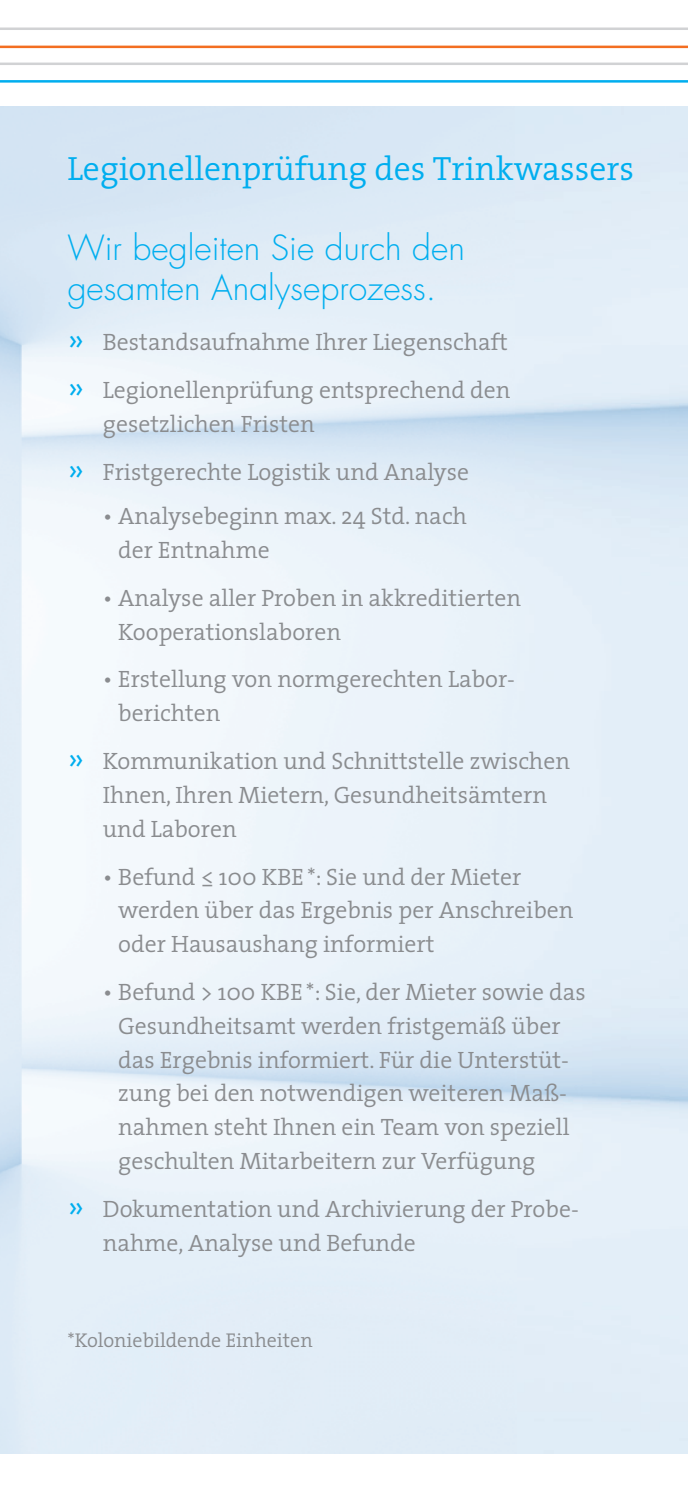
<style>
.page{position:relative;width:688px;height:1489px;background:#fff}
.page>*{position:absolute;margin:0;border:0;box-sizing:border-box;transform-origin:0 0}
.t1{font:300 33.75px/40px "Futura LT";color:#00aeef}
.t2{font:300 33.75px "The Serif";color:#00aeef}
.t3{font:300 23.75px/33.8px "The Serif";color:#8a8c8f}
.t4{font:300 20px "The Serif";color:#8a8c8f}
.s1{font-size:33.75px;color:#00aeef}
.s2{font-family:"The Serif Semi Light Expert";font-weight:400}
</style>
<div class="page">
<hr style="left:0;top:80px;width:687px;height:3px;background:#00aeef">
<hr style="left:0;top:46px;width:687px;height:2px;background:#f36e21">
<hr style="left:0;top:27px;width:687px;height:3px;background:#d1d2d4">
<hr style="left:0;top:63px;width:687px;height:2px;background:#d1d2d4">
<h1 class="t2" style="left:67px;top:141px;width:568px">Legionellenprüfung des Trinkwassers</h1>
<h1 class="t1" style="left:67px;top:229px;width:399px">Wir begleiten Sie durch den gesamten Analyseprozess.</h1>
<p class="t3" style="left:67px;top:317px;width:444px;line-height:48px"><span class="s1">»</span> Bestandsaufnahme Ihrer Liegenschaft <span class="s1">»</span> Legionellenprüfung entsprechend den</p>
<p class="t3" style="left:67px;top:399px;width:403px;line-height:48px;text-indent:35px">gesetzlichen Fristen<br><span class="s1">»</span> Fristgerechte Logistik und Analyse</p>
<p class="t3" style="left:118px;top:498px;width:350px;text-indent:-15px">• Analysebeginn max. 24 Std. nach der Entnahme</p>
<p class="t3" style="left:118px;top:580px;width:404px;text-indent:-15px">• Analyse aller Proben in akkreditierten<br>Kooperationslaboren</p>
<p class="t3" style="left:118px;top:661px;width:398px;text-indent:-15px">• Erstellung von normgerechten Labor&shy;berichten</p>
<p class="t3" style="left:103px;top:743px;width:468px;text-indent:-35px"><span class="s1">»</span> Kommunikation und Schnittstelle zwischen<br>Ihnen, Ihren Mietern, Gesundheitsämtern und Laboren</p>
<p class="t3" style="left:118px;top:859px;width:456px;text-indent:-15px">• Befund <span class="s2">≤</span> 100 KBE *: Sie und der Mieter werden über das Ergebnis per Anschreiben oder Hausaushang informiert</p>
<p class="t3" style="left:118px;top:974px;width:469px;text-indent:-15px">• Befund <span class="s2">&gt;</span> 100 KBE *: Sie, der Mieter sowie das Gesundheitsamt werden fristgemäß über das Ergebnis informiert. Für die Unterstüt&shy;zung bei den notwendigen weiteren Maß&shy;nahmen steht Ihnen ein Team von speziell geschulten Mitarbeitern zur Verfügung</p>
<p class="t3" style="left:103px;top:1191px;width:477px;text-indent:-35px"><span class="s1">»</span> Dokumentation und Archivierung der Probe&shy;nahme, Analyse und Befunde</p>
<p class="t4" style="left:67px;top:1323px;width:247px">*Koloniebildende Einheiten</p>
</div>
